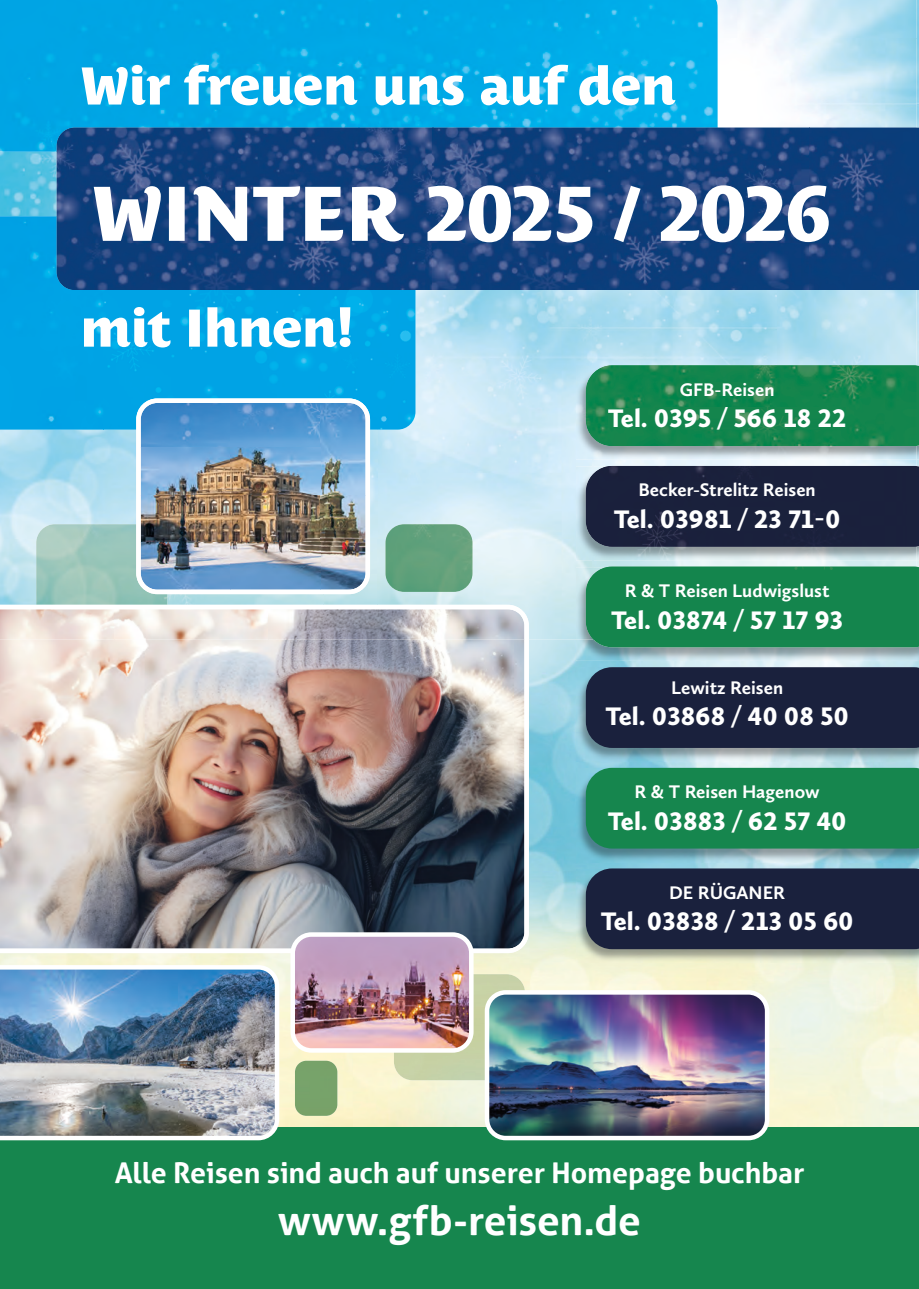
<style>
.page{position:relative;width:919px;height:1289px;background:#fff}
.page>*{position:absolute;margin:0;border:0;box-sizing:border-box;transform-origin:0 0}
.t1{font:700 40.5px "Aller";letter-spacing:-.005em;color:#fff}
.t2{font:700 28.5px "Aller";color:#fff}
.t3{font:900 26.25px "Calluna Sans";letter-spacing:.015em;color:#fff}
.t4{font:700 18.9px "Calluna Sans";color:#fff}
</style>
<div class="page">
<img style="left:0;top:0;width:918px;height:1127px">
<div style="left:0;top:1127px;width:918px;height:161px;background:#16864e"></div>
<div style="left:394px;top:974px;width:131px;height:106px;background:#c7d1a6;border-radius:19px"></div>
<img style="left:0;top:639px;width:529px;height:314px">
<img style="left:0;top:965px;width:279px;height:175px">
<img style="left:295px;top:934px;width:174px;height:116px">
<div style="left:290px;top:932px;width:183px;height:120px;border:4px solid #fff;border-radius:19px"></div>
<img style="left:487px;top:992px;width:280px;height:145px;border-radius:19px">
<div style="left:484px;top:990px;width:285px;height:150px;border:4px solid #fff;border-radius:19px"></div>
<div style="left:295px;top:1060px;width:42px;height:55px;background:#77a26a;border-radius:11px"></div>
<img style="left:918px;top:366px;width:1px;height:93px">
<img style="left:918px;top:466px;width:1px;height:94px">
<img style="left:918px;top:668px;width:1px;height:93px">
<img style="left:576px;top:668px;width:342px;height:93px">
<div style="left:585px;top:667px;width:333px;height:81px;background:#1a213d"></div>
<img style="left:918px;top:869px;width:1px;height:93px">
<img style="left:576px;top:869px;width:342px;height:93px">
<div style="left:585px;top:868px;width:333px;height:81px;background:#1a213d"></div>
<img style="left:918px;top:768px;width:1px;height:94px">
<img style="left:576px;top:768px;width:342px;height:94px">
<div style="left:585px;top:767px;width:333px;height:81px;background:#16864e"></div>
<img style="left:918px;top:567px;width:1px;height:94px">
<img style="left:576px;top:639px;width:342px;height:22px">
<div style="left:585px;top:566px;width:333px;height:81px;background:#16864e"></div>
<img style="left:717px;top:0;width:199px;height:38px">
<img style="left:717px;top:38px;width:199px;height:90px">
<img style="left:0;top:152px;width:57px;height:64px">
<img style="left:377px;top:290px;width:215px;height:349px">
<img style="left:592px;top:290px;width:324px;height:75px">
<img style="left:0;top:429px;width:136px;height:110px">
<img style="left:323px;top:429px;width:54px;height:175px">
<img style="left:592px;top:459px;width:324px;height:7px">
<img style="left:0;top:539px;width:36px;height:65px">
<img style="left:592px;top:560px;width:324px;height:6px">
<img style="left:167px;top:594px;width:156px;height:10px">
<img style="left:0;top:0;width:717px;height:152px">
<div style="left:0;top:216px;width:103px;height:213px;background:#00a3e5"></div>
<img style="left:103px;top:290px;width:312px;height:139px">
<img style="left:57px;top:128px;width:859px;height:162px">
<img style="left:463px;top:65px;width:212px;height:40px">
<img style="left:82px;top:65px;width:381px;height:40px">
<img style="left:94px;top:185px;width:734px;height:57px">
<img style="left:84px;top:307px;width:266px;height:40px">
<img style="left:36px;top:524px;width:131px;height:80px">
<img style="left:0;top:604px;width:529px;height:35px">
<img style="left:136px;top:398px;width:234px;height:196px">
<img style="left:385px;top:524px;width:87px;height:68px;border-radius:19px">
<img style="left:576px;top:366px;width:340px;height:93px">
<img style="left:585px;top:365px;width:331px;height:81px">
<img style="left:680px;top:382px;width:93px;height:14px">
<img style="left:608px;top:408px;width:39px;height:19px">
<img style="left:655px;top:407px;width:190px;height:23px">
<img style="left:576px;top:466px;width:340px;height:94px">
<div style="left:585px;top:466px;width:331px;height:80px;background:#1a213c"></div>
<div style="left:640px;top:483px;width:174px;height:13px;background:#1a213c"></div>
<img style="left:614px;top:509px;width:39px;height:19px">
<div style="left:661px;top:508px;width:178px;height:22px;background:#1a213c"></div>
<img style="left:576px;top:567px;width:9px;height:72px">
<div style="left:585px;top:566px;width:331px;height:73px;background:#14854d"></div>
<div style="left:626px;top:583px;width:203px;height:18px;background:#14854d"></div>
<img style="left:611px;top:609px;width:40px;height:20px">
<div style="left:658px;top:608px;width:184px;height:23px;background:#14854d"></div>
<p class="t4" style="left:679px;top:382px;width:96px">GFB-Reisen</p>
<p class="t3" style="left:607px;top:408px;width:240px">Tel. 0395 / 566 18 22</p>
<p class="t4" style="left:638px;top:482px;width:179px">Becker-Strelitz Reisen</p>
<p class="t3" style="left:613px;top:508px;width:228px">Tel. 03981 / 23 71-0</p>
<p class="t4" style="left:624px;top:583px;width:206px">R &amp; T Reisen Ludwigslust</p>
<p class="t3" style="left:611px;top:609px;width:233px">Tel. 03874 / 57 17 93</p>
<p class="t4" style="left:671px;top:680px;width:113px">Lewitz Reisen</p>
<p class="t3" style="left:605px;top:705px;width:244px">Tel. 03868 / 40 08 50</p>
<p class="t4" style="left:634px;top:784px;width:187px">R &amp; T Reisen Hagenow</p>
<p class="t3" style="left:607px;top:810px;width:240px">Tel. 03883 / 62 57 40</p>
<p class="t4" style="left:669px;top:885px;width:117px">DE RÜGANER</p>
<p class="t3" style="left:600px;top:911px;width:254px">Tel. 03838 / 213 05 60</p>
<p class="t2" style="left:115px;top:1155px;width:691px">Alle Reisen sind auch auf unserer Homepage buchbar</p>
<h1 class="t1" style="left:278px;top:1197px;width:364px">www.gfb-reisen.de</h1>
</div>
